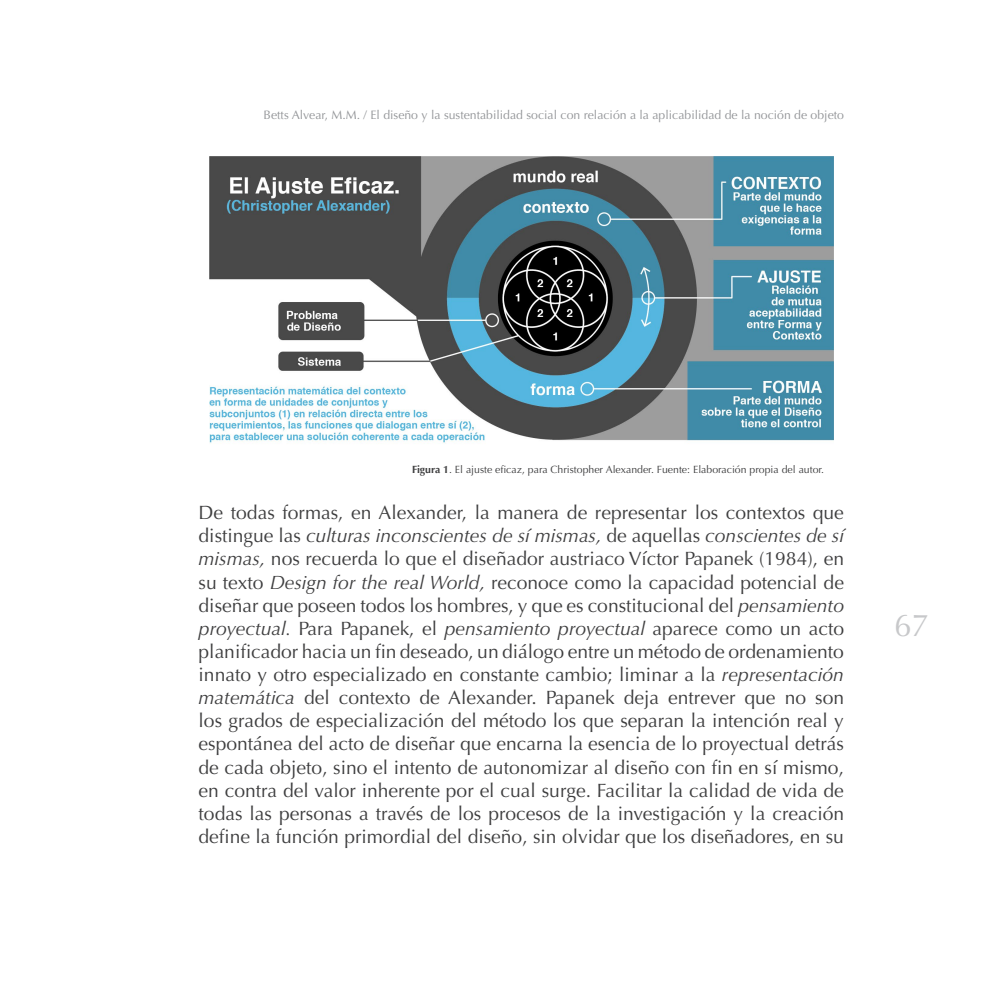
<style>
.page{position:relative;width:993px;height:993px;background:#fff}
.page>*{position:absolute;margin:0;border:0;box-sizing:border-box;transform-origin:0 0}
.t1{font:31.5px "Optima";color:#c7c8ca}
.t2{font:19.25px/23.1px "Optima";color:#3e3e3f;text-align:justify}
.t3{font:12.25px "Optima";color:#939598}
.t4{font:10.5px "Optima";color:#3e3e3f}
.s1{font-weight:700}
.s2{font-style:italic}
</style>
<div class="page">
<img style="left:209px;top:157px;width:624px;height:287px">
<p class="t3" style="left:263px;top:108px;width:581px">Betts Alvear, M.M. / El diseño y la sustentabilidad social con relación a la aplicabilidad de la noción de objeto</p>
<p class="t4" style="left:412px;top:463px;width:413px"><span class="s1">Figura 1</span>. El ajuste eficaz, para Christopher Alexander. Fuente: Elaboración propia del autor.</p>
<p class="t2" style="left:198px;top:501px;width:646px">De todas formas, en Alexander, la manera de representar los contextos que distingue las <span class="s2">culturas inconscientes de sí mismas,</span> de aquellas <span class="s2">conscientes de sí mismas,</span> nos recuerda lo que el diseñador austriaco Víctor Papanek (1984), en su texto <span class="s2">Design for the real World,</span> reconoce como la capacidad potencial de diseñar que poseen todos los hombres, y que es constitucional del <span class="s2">pensamiento proyectual.</span> Para Papanek, el <span class="s2">pensamiento proyectual</span> aparece como un acto planificador hacia un fin deseado, un diálogo entre un método de ordenamiento innato y otro especializado en constante cambio; liminar a la <span class="s2">representación matemática</span> del contexto de Alexander. Papanek deja entrever que no son los grados de especialización del método los que separan la intención real y espontánea del acto de diseñar que encarna la esencia de lo proyectual detrás de cada objeto, sino el intento de autonomizar al diseño con fin en sí mismo, en contra del valor inherente por el cual surge. Facilitar la calidad de vida de todas las personas a través de los procesos de la investigación y la creación define la función primordial del diseño, sin olvidar que los diseñadores, en su</p>
<h1 class="t1" style="left:893px;top:607px;width:37px">67</h1>
</div>
